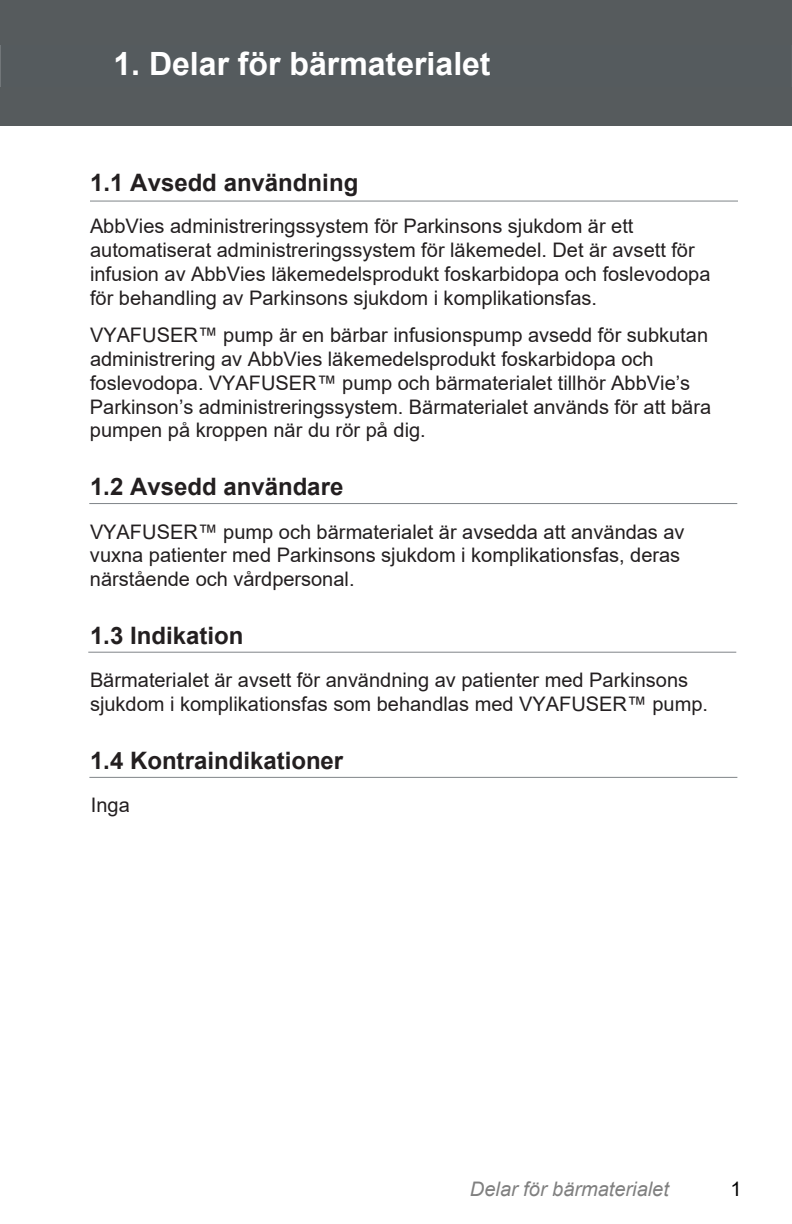
<style>
.page{position:relative;width:792px;height:1224px;background:#fff}
.page>*{position:absolute;margin:0;border:0;box-sizing:border-box;transform-origin:0 0}
.t1{font:700 32px "Arial";color:#fff}
.t2{font:700 24px "Arial";color:#231f20}
.t3{font:20px/23.8px "Arial";color:#231f20}
.t4{font:italic 20px "Arial";color:#808080}
.t5{font:20px "Arial";color:#000}
</style>
<div class="page">
<div style="left:0;top:0;width:792px;height:126px;background:#565b5d"></div>
<hr style="left:90px;top:201px;width:648px;height:1px;background:#7f8488">
<hr style="left:89px;top:503px;width:648px;height:1px;background:#7f8488">
<hr style="left:88px;top:652px;width:648px;height:1px;background:#7f8488">
<hr style="left:89px;top:777px;width:648px;height:1px;background:#7f8488">
<h1 class="t1" style="left:113px;top:41px;width:379px">1. Delar för bärmaterialet</h1>
<p class="t2" style="left:90px;top:166px;width:270px">1.1 Avsedd användning</p>
<p class="t3" style="left:90px;top:214px;width:622px">AbbVies administreringssystem för Parkinsons sjukdom är ett automatiserat administreringssystem för läkemedel. Det är avsett för infusion av AbbVies läkemedelsprodukt foskarbidopa och foslevodopa för behandling av Parkinsons sjukdom i komplikationsfas.</p>
<p class="t3" style="left:90px;top:323px;width:623px">VYAFUSER™ pump är en bärbar infusionspump avsedd för subkutan administrering av AbbVies läkemedelsprodukt foskarbidopa och foslevodopa. VYAFUSER™ pump och bärmaterialet tillhör AbbVie’s Parkinson’s administreringssystem. Bärmaterialet används för att bära pumpen på kroppen när du rör på dig.</p>
<p class="t2" style="left:90px;top:470px;width:255px">1.2 Avsedd användare</p>
<p class="t3" style="left:90px;top:520px;width:596px">VYAFUSER™ pump och bärmaterialet är avsedda att användas av vuxna patienter med Parkinsons sjukdom i komplikationsfas, deras närstående och vårdpersonal.</p>
<p class="t2" style="left:90px;top:618px;width:155px">1.3 Indikation</p>
<p class="t3" style="left:90px;top:668px;width:620px">Bärmaterialet är avsett för användning av patienter med Parkinsons sjukdom i komplikationsfas som behandlas med VYAFUSER™ pump.</p>
<p class="t2" style="left:90px;top:743px;width:255px">1.4 Kontraindikationer</p>
<p class="t3" style="left:91px;top:793px;width:40px">Inga</p>
<p class="t4" style="left:470px;top:1176px;width:201px">Delar för bärmaterialet</p>
<p class="t5" style="left:730px;top:1175px;width:13px">1</p>
</div>
